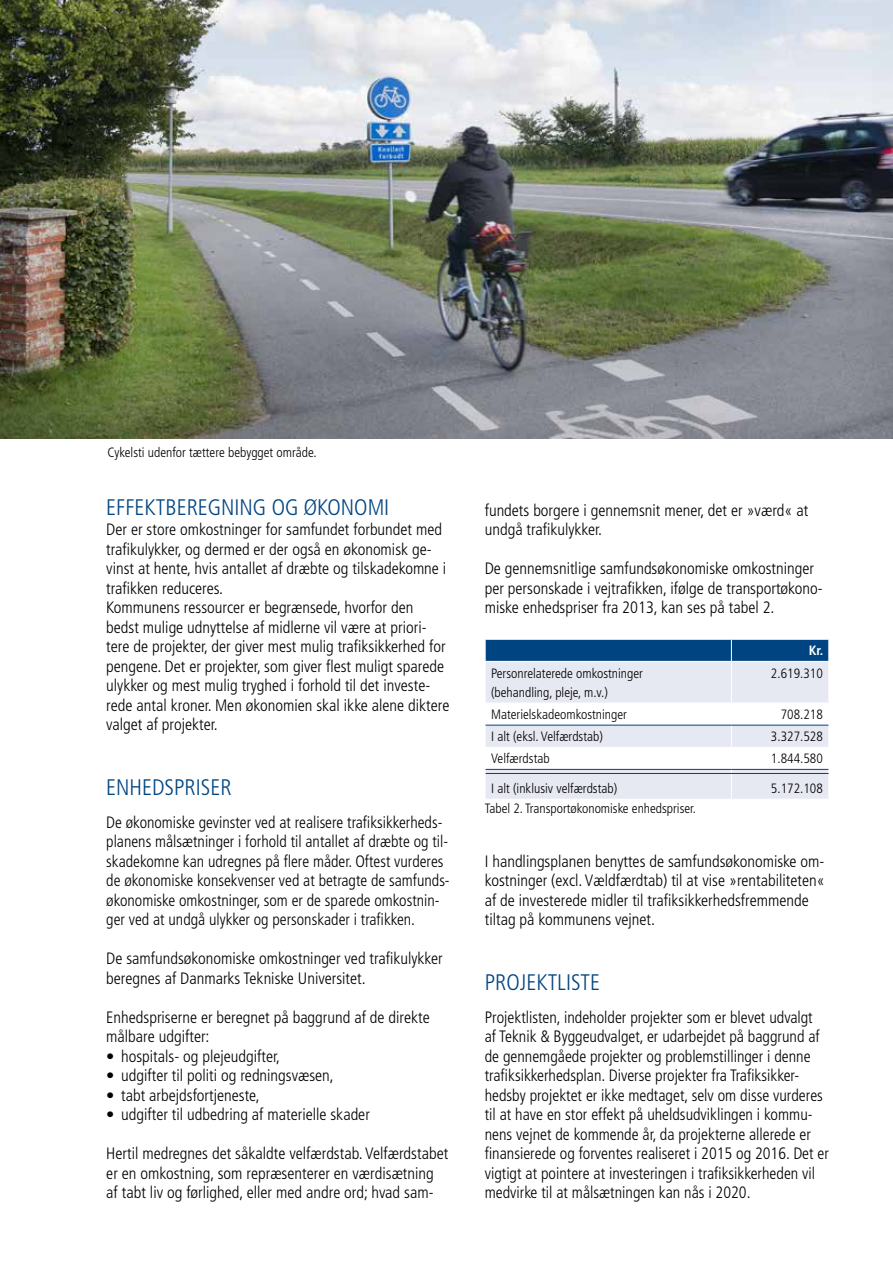
<style>
.page{position:relative;width:893px;height:1263px;background:#fff}
.page>*{position:absolute;margin:0;border:0;box-sizing:border-box;transform-origin:0 0}
.t1{font:300 condensed 22.5px "Frutiger";color:#004481}
.t2{font:300 condensed 16.5px/19.5px "Frutiger";color:#000}
.t3{font:300 condensed 13.5px/19.5px "Frutiger";color:#000}
.t4{font:700 condensed 13.5px "Frutiger";color:#fff}
</style>
<div class="page">
<svg style="left:486px;top:662px;width:342px;height:137px;fill:#e6e8f2"></svg>
<svg style="left:485px;top:639px;width:344px;height:22px;background:#0c4d87"></svg>
<hr style="left:731px;top:662px;width:1px;height:41px;background:#fff">
<hr style="left:485px;top:703px;width:246px;height:1px;background:#fff">
<hr style="left:731px;top:703px;width:98px;height:1px;background:#fff">
<hr style="left:485px;top:747px;width:246px;height:1px;background:#fff">
<hr style="left:731px;top:747px;width:98px;height:1px;background:#fff">
<svg style="left:731px;top:704px;width:1px;height:95px"></svg>
<hr style="left:485px;top:769px;width:246px;height:1px;background:#004481">
<hr style="left:731px;top:769px;width:97px;height:1px;background:#004481">
<hr style="left:485px;top:725px;width:246px;height:1px;background:#004481">
<hr style="left:731px;top:725px;width:97px;height:1px;background:#004481">
<img style="left:0;top:0;width:893px;height:438px">
<hr style="left:486px;top:773px;width:342px;height:1px;background:#004481">
<p class="t3" style="left:107px;top:443px;width:211px">Cykelsti udenfor tættere bebygget område.</p>
<h1 class="t1" style="left:106px;top:494px;width:284px">EFFEKTBEREGNING OG ØKONOMI</h1>
<p class="t2" style="left:106px;top:520px;width:345px">Der er store omkostninger for samfundet forbundet med trafikulykker, og dermed er der også en økonomisk ge&shy;vinst at hente, hvis antallet af dræbte og tilskadekomne i trafikken reduceres.<br>Kommunens ressourcer er begrænsede, hvorfor den bedst mulige udnyttelse af midlerne vil være at priori&shy;tere de projekter, der giver mest mulig trafiksikkerhed for pengene. Det er projekter, som giver flest muligt sparede ulykker og mest mulig tryghed i forhold til det investe&shy;rede antal kroner. Men økonomien skal ikke alene diktere valget af projekter.</p>
<h1 class="t1" style="left:106px;top:774px;width:127px">ENHEDSPRISER</h1>
<p class="t2" style="left:106px;top:813px;width:345px">De økonomiske gevinster ved at realisere trafiksikkerheds&shy;planens målsætninger i forhold til antallet af dræbte og til&shy;skadekomne kan udregnes på flere måder. Oftest vurderes de økonomiske konsekvenser ved at betragte de samfunds&shy;økonomiske omkostninger, som er de sparede omkostnin&shy;ger ved at undgå ulykker og personskader i trafikken.</p>
<p class="t2" style="left:106px;top:949px;width:338px">De samfundsøkonomiske omkostninger ved trafikulykker beregnes af Danmarks Tekniske Universitet.</p>
<p class="t2" style="left:106px;top:1008px;width:325px">Enhedspriserne er beregnet på baggrund af de direkte målbare udgifter:</p>
<p class="t2" style="left:106px;top:1047px;width:175px">• hospitals- og plejeudgifter,</p>
<p class="t2" style="left:106px;top:1066px;width:229px">• udgifter til politi og redningsvæsen,</p>
<p class="t2" style="left:106px;top:1086px;width:155px">• tabt arbejdsfortjeneste,</p>
<p class="t2" style="left:106px;top:1105px;width:265px">• udgifter til udbedring af materielle skader</p>
<p class="t2" style="left:106px;top:1144px;width:343px">Hertil medregnes det såkaldte velfærdstab. Velfærdstabet er en omkostning, som repræsenterer en værdisætning af tabt liv og førlighed, eller med andre ord; hvad sam-</p>
<p class="t2" style="left:485px;top:501px;width:325px">fundets borgere i gennemsnit mener, det er »værd« at undgå trafikulykker.</p>
<p class="t2" style="left:485px;top:559px;width:339px">De gennemsnitlige samfundsøkonomiske omkostninger per personskade i vejtrafikken, ifølge de transportøkono&shy;miske enhedspriser fra 2013, kan ses på tabel 2.</p>
<p class="t4" style="left:809px;top:643px;width:16px">Kr.</p>
<p class="t3" style="left:491px;top:663px;width:153px">Personrelaterede omkostninger (behandling, pleje, m.v.)</p>
<p class="t3" style="left:771px;top:663px;width:53px">2.619.310</p>
<p class="t3" style="left:491px;top:705px;width:137px">Materielskadeomkostninger</p>
<p class="t3" style="left:781px;top:705px;width:44px">708.218</p>
<p class="t3" style="left:491px;top:727px;width:113px">I alt (eksl. Velfærdstab)</p>
<p class="t3" style="left:771px;top:727px;width:53px">3.327.528</p>
<p class="t3" style="left:491px;top:749px;width:60px">Velfærdstab</p>
<p class="t3" style="left:771px;top:749px;width:53px">1.844.580</p>
<p class="t3" style="left:491px;top:779px;width:128px">I alt (inklusiv velfærdstab)</p>
<p class="t3" style="left:771px;top:779px;width:53px">5.172.108</p>
<p class="t3" style="left:485px;top:799px;width:213px">Tabel 2. Transportøkonomiske enhedspriser.</p>
<p class="t2" style="left:485px;top:852px;width:341px">I handlingsplanen benyttes de samfundsøkonomiske om&shy;kostninger (excl. Vældfærdtab) til at vise »rentabiliteten« af de investerede midler til trafiksikkerhedsfremmende tiltag på kommunens vejnet.</p>
<h1 class="t1" style="left:485px;top:969px;width:117px">PROJEKTLISTE</h1>
<p class="t2" style="left:485px;top:1008px;width:346px">Projektlisten, indeholder projekter som er blevet udvalgt<br>af Teknik &amp; Byggeudvalget, er udarbejdet på baggrund af de gennemgåede projekter og problemstillinger i denne trafiksikkerhedsplan. Diverse projekter fra Trafiksikker&shy;hedsby projektet er ikke medtaget, selv om disse vurderes til at have en stor effekt på uheldsudviklingen i kommu&shy;nens vejnet de kommende år, da projekterne allerede er finansierede og forventes realiseret i 2015 og 2016. Det er vigtigt at pointere at investeringen i trafiksikkerheden vil medvirke til at målsætningen kan nås i 2020.</p>
</div>
